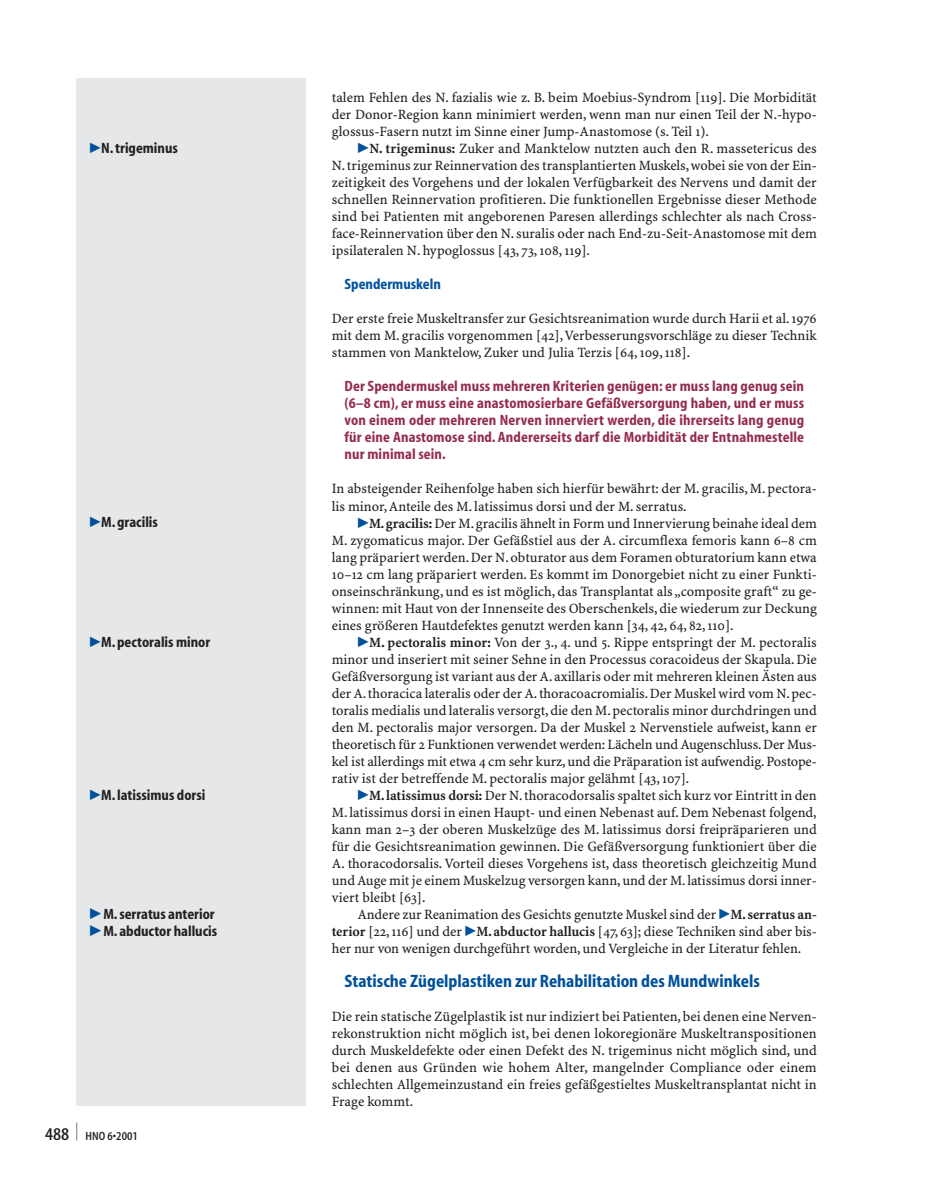
<style>
.page{position:relative;width:935px;height:1178px;background:#fff}
.page>*{position:absolute;margin:0;border:0;box-sizing:border-box;transform-origin:0 0}
.t1{font:700 condensed 18px "S Myriad";color:#01519b}
.t2{font:600 condensed 18px "S Myriad";color:#231f20;scale:.38 1}
.t3{font:700 condensed 15px/17px "S Myriad";letter-spacing:.01em;color:#942d4e;text-align:justify}
.t4{font:700 condensed 15px/17px "S Myriad";color:#231f20}
.t5{font:700 condensed 15px "S Myriad";color:#01519b}
.t6{font:14.25px/17px "S Minion Plus";color:#231f20;text-align:justify}
.t7{font:600 condensed 12px "S Myriad";color:#231f20}
.s1{font-family:"Mathematical Pi Six";font-weight:400;font-stretch:normal;font-size:14.25px;color:#01519b}
.s2{font-family:"Mathematical Pi Six";font-weight:400;font-stretch:normal;color:#01519b}
.s3{font-size:18px}
.s4{font-family:"Mathematical Pi Six";color:#01519b}
.s5{font-weight:700}
</style>
<div class="page">
<div style="left:77px;top:79px;width:229px;height:1027px;background:#e6e7e9"></div>
<p class="t4" style="left:89px;top:141px;width:90px"><span class="s1">-</span>N. trigeminus</p>
<p class="t4" style="left:89px;top:515px;width:70px"><span class="s1">-</span>M. gracilis</p>
<p class="t4" style="left:89px;top:634px;width:122px"><span class="s1">-</span>M. pectoralis minor</p>
<p class="t4" style="left:89px;top:787px;width:118px"><span class="s1">-</span>M. latissimus dorsi</p>
<p class="t4" style="left:89px;top:906px;width:129px"><span class="s2">-</span>M. serratus anterior <span class="s2">-</span>M. abductor hallucis</p>
<p class="t2" style="left:76px;top:1123px;width:5px">|</p>
<p class="t7" style="left:45px;top:1131px;width:94px"><span class="s3">488</span> HNO 6•2001</p>
<p class="t6" style="left:332px;top:90px;width:486px">talem Fehlen des N. fazialis wie z. B. beim Moebius-Syndrom [119]. Die Morbidität der Donor-Region kann minimiert werden, wenn man nur einen Teil der N.-hypo&shy;glossus-Fasern nutzt im Sinne einer Jump-Anastomose (s. Teil 1).</p>
<p class="t6" style="left:332px;top:141px;width:486px;text-indent:26px"><span class="s4">-</span><span class="s5">N. trigeminus:</span> Zuker and Manktelow nutzten auch den R. massetericus des N. trigeminus zur Reinnervation des transplantierten Muskels, wobei sie von der Ein&shy;zeitigkeit des Vorgehens und der lokalen Verfügbarkeit des Nervens und damit der schnellen Reinnervation profitieren. Die funktionellen Ergebnisse dieser Methode sind bei Patienten mit angeborenen Paresen allerdings schlechter als nach Cross&shy;face-Reinnervation über den N. suralis oder nach End-zu-Seit-Anastomose mit dem ipsilateralen N. hypoglossus [43, 73, 108, 119].</p>
<p class="t5" style="left:344px;top:279px;width:98px">Spendermuskeln</p>
<p class="t6" style="left:332px;top:311px;width:486px">Der erste freie Muskeltransfer zur Gesichtsreanimation wurde durch Harii et al. 1976 mit dem M. gracilis vorgenommen [42],Verbesserungsvorschläge zu dieser Technik stammen von Manktelow, Zuker und Julia Terzis [64, 109, 118].</p>
<p class="t3" style="left:344px;top:379px;width:461px">Der Spendermuskel muss mehreren Kriterien genügen: er muss lang genug sein (6–8 cm), er muss eine anastomosierbare Gefäßversorgung haben, und er muss von einem oder mehreren Nerven innerviert werden, die ihrerseits lang genug für eine Anastomose sind. Andererseits darf die Morbidität der Entnahmestelle nur minimal sein.</p>
<p class="t6" style="left:332px;top:481px;width:486px">In absteigender Reihenfolge haben sich hierfür bewährt: der M. gracilis, M. pectora&shy;lis minor, Anteile des M. latissimus dorsi und der M. serratus.</p>
<p class="t6" style="left:332px;top:515px;width:486px;text-indent:26px"><span class="s4">-</span><span class="s5">M. gracilis:</span> Der M. gracilis ähnelt in Form und Innervierung beinahe ideal dem M. zygomaticus major. Der Gefäßstiel aus der A. circumflexa femoris kann 6–8 cm lang präpariert werden. Der N. obturator aus dem Foramen obturatorium kann etwa 10–12 cm lang präpariert werden. Es kommt im Donorgebiet nicht zu einer Funkti&shy;onseinschränkung, und es ist möglich, das Transplantat als „composite graft“ zu ge&shy;winnen: mit Haut von der Innenseite des Oberschenkels, die wiederum zur Deckung eines größeren Hautdefektes genutzt werden kann [34, 42, 64, 82, 110].</p>
<p class="t6" style="left:332px;top:634px;width:486px;text-indent:26px"><span class="s4">-</span><span class="s5">M. pectoralis minor:</span> Von der 3., 4. und 5. Rippe entspringt der M. pectoralis minor und inseriert mit seiner Sehne in den Processus coracoideus der Skapula. Die Gefäßversorgung ist variant aus der A. axillaris oder mit mehreren kleinen Ästen aus der A. thoracica lateralis oder der A. thoracoacromialis. Der Muskel wird vom N. pec&shy;toralis medialis und lateralis versorgt, die den M. pectoralis minor durchdringen und den M. pectoralis major versorgen. Da der Muskel 2 Nervenstiele aufweist, kann er theoretisch für 2 Funktionen verwendet werden: Lächeln und Augenschluss.Der Mus&shy;kel ist allerdings mit etwa 4 cm sehr kurz, und die Präparation ist aufwendig. Postope&shy;rativ ist der betreffende M. pectoralis major gelähmt [43, 107].</p>
<p class="t6" style="left:332px;top:787px;width:486px;text-indent:26px"><span class="s4">-</span><span class="s5">M. latissimus dorsi:</span> Der N. thoracodorsalis spaltet sich kurz vor Eintritt in den M. latissimus dorsi in einen Haupt- und einen Nebenast auf. Dem Nebenast folgend, kann man 2–3 der oberen Muskelzüge des M. latissimus dorsi freipräparieren und für die Gesichtsreanimation gewinnen. Die Gefäßversorgung funktioniert über die A. thoracodorsalis. Vorteil dieses Vorgehens ist, dass theoretisch gleichzeitig Mund und Auge mit je einem Muskelzug versorgen kann, und der M. latissimus dorsi inner&shy;viert bleibt [63].</p>
<p class="t6" style="left:332px;top:906px;width:486px;text-indent:26px">Andere zur Reanimation des Gesichts genutzte Muskel sind der <span class="s4">-</span><span class="s5">M.serratus an&shy;terior</span> [22, 116] und der <span class="s4">-</span><span class="s5">M. abductor hallucis</span> [47, 63]; diese Techniken sind aber bis&shy;her nur von wenigen durchgeführt worden, und Vergleiche in der Literatur fehlen.</p>
<p class="t1" style="left:344px;top:974px;width:417px">Statische Zügelplastiken zur Rehabilitation des Mundwinkels</p>
<p class="t6" style="left:332px;top:1009px;width:486px">Die rein statische Zügelplastik ist nur indiziert bei Patienten, bei denen eine Nerven&shy;rekonstruktion nicht möglich ist, bei denen lokoregionäre Muskeltranspositionen durch Muskeldefekte oder einen Defekt des N. trigeminus nicht möglich sind, und bei denen aus Gründen wie hohem Alter, mangelnder Compliance oder einem schlechten Allgemeinzustand ein freies gefäßgestieltes Muskeltransplantat nicht in Frage kommt.</p>
</div>
